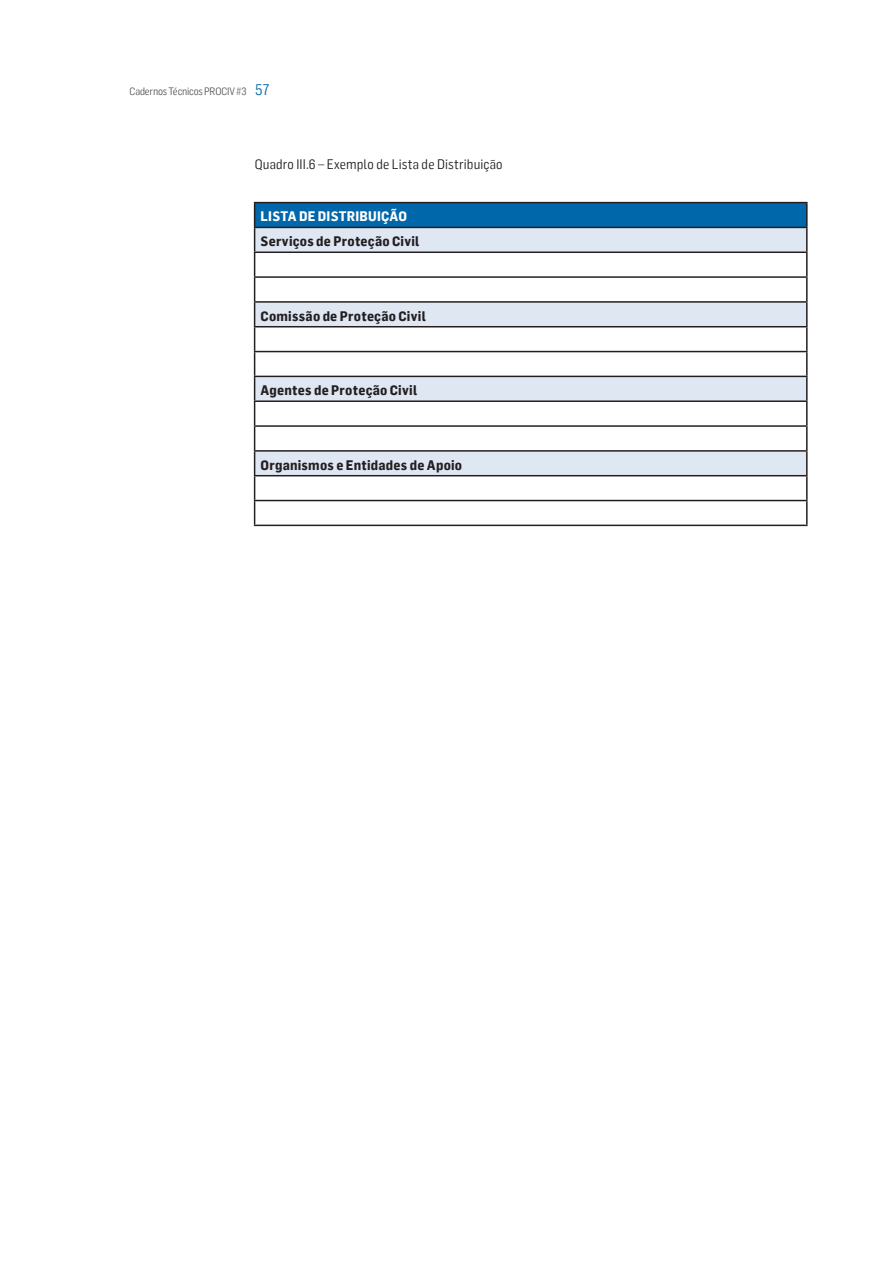
<style>
.page{position:relative;width:893px;height:1263px;background:#fff}
.page>*{position:absolute;margin:0;border:0;box-sizing:border-box;transform-origin:0 0}
.Miolo{font:700 13.5px "Flama Semicondensed";letter-spacing:.015em;color:#231f20}
.t1{font:13.5px "Flama Semicondensed";letter-spacing:.01em;color:#231f20}
.Miolo-2{font:700 13.5px "Flama Semicondensed";letter-spacing:.015em;color:#fff}
.t2{font:10.5px "Flama Semicondensed";letter-spacing:-.02em;color:#57585a}
.s1{font-size:15px;color:#0067aa}
</style>
<div class="page">
<div style="left:255px;top:203px;width:552px;height:24px;background:#0067aa"></div>
<svg style="left:255px;top:228px;width:551px;height:247px"></svg>
<hr style="left:254px;top:202px;width:554px;height:1px;background:#231f20">
<hr style="left:806px;top:203px;width:2px;height:24px;background:#231f20">
<hr style="left:254px;top:227px;width:554px;height:1px;background:#231f20">
<hr style="left:806px;top:228px;width:2px;height:23px;background:#231f20">
<hr style="left:254px;top:251px;width:554px;height:2px;background:#231f20">
<hr style="left:806px;top:253px;width:2px;height:23px;background:#231f20">
<hr style="left:254px;top:276px;width:554px;height:2px;background:#231f20">
<hr style="left:806px;top:278px;width:2px;height:23px;background:#231f20">
<hr style="left:254px;top:301px;width:554px;height:2px;background:#231f20">
<hr style="left:806px;top:303px;width:2px;height:23px;background:#231f20">
<hr style="left:254px;top:326px;width:554px;height:1px;background:#231f20">
<hr style="left:806px;top:327px;width:2px;height:24px;background:#231f20">
<hr style="left:254px;top:351px;width:554px;height:1px;background:#231f20">
<hr style="left:806px;top:352px;width:2px;height:24px;background:#231f20">
<hr style="left:254px;top:376px;width:554px;height:1px;background:#231f20">
<hr style="left:806px;top:377px;width:2px;height:23px;background:#231f20">
<hr style="left:254px;top:400px;width:554px;height:2px;background:#231f20">
<hr style="left:806px;top:402px;width:2px;height:23px;background:#231f20">
<hr style="left:254px;top:425px;width:554px;height:2px;background:#231f20">
<hr style="left:806px;top:427px;width:2px;height:23px;background:#231f20">
<hr style="left:254px;top:450px;width:554px;height:2px;background:#231f20">
<hr style="left:806px;top:452px;width:2px;height:23px;background:#231f20">
<hr style="left:254px;top:475px;width:554px;height:1px;background:#231f20">
<hr style="left:806px;top:476px;width:2px;height:24px;background:#231f20">
<hr style="left:254px;top:500px;width:554px;height:1px;background:#231f20">
<svg style="left:254px;top:203px;width:1px;height:322px"></svg>
<hr style="left:806px;top:501px;width:2px;height:24px;background:#231f20">
<hr style="left:254px;top:525px;width:554px;height:1px;background:#231f20">
<p class="t2" style="left:130px;top:85px;width:142px">Cadernos Técnicos PROCIV #3 <span class="s1">57</span></p>
<p class="t1" style="left:255px;top:156px;width:249px">Quadro III.6 – Exemplo de Lista de Distribuição</p>
<p class="Miolo-2" style="left:261px;top:208px;width:148px">LISTA DE DISTRIBUIÇÃO</p>
<p class="Miolo" style="left:261px;top:233px;width:160px">Serviços de Proteção Civil</p>
<p class="Miolo" style="left:261px;top:307px;width:167px">Comissão de Proteção Civil</p>
<p class="Miolo" style="left:261px;top:382px;width:158px">Agentes de Proteção Civil</p>
<p class="Miolo" style="left:261px;top:456px;width:203px">Organismos e Entidades de Apoio</p>
</div>
